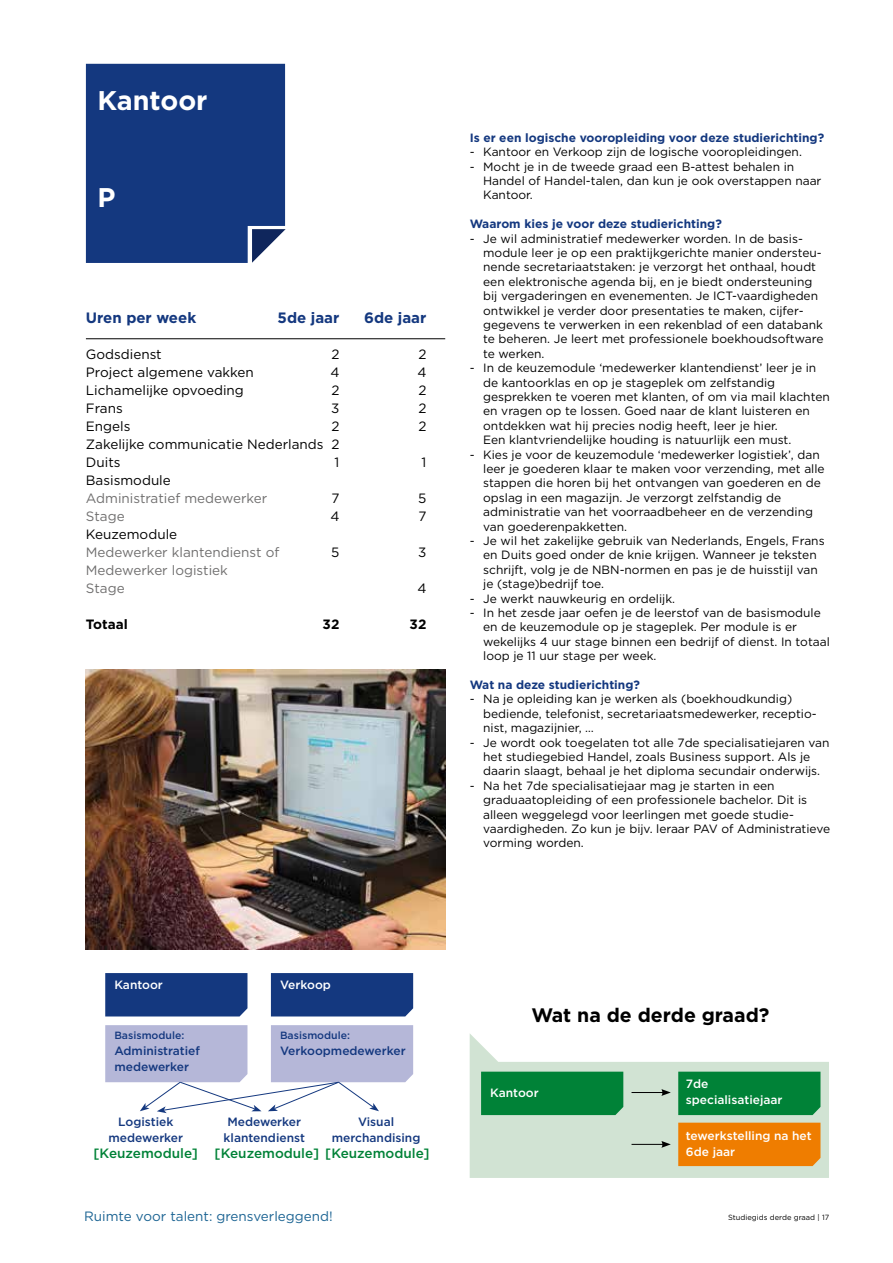
<style>
.page{position:relative;width:893px;height:1263px;background:#fff}
.page>*{position:absolute;margin:0;border:0;box-sizing:border-box;transform-origin:0 0}
.t1{font:700 27px "Gotham";color:#fff}
.t2{font:700 19.5px "Gotham";color:#000}
.t3{font:700 15px "Gotham";color:#14387f}
.t4{font:13.5px/18px "Gotham";color:#000}
.t5{font:13.5px/18px "Gotham";color:#706f6f}
.t6{font:500 13.5px "Gotham";color:#008237}
.t7{font:13.5px "Gotham";color:#1c6493}
.t8{font:700 13.5px "Gotham";color:#000}
.t9{font:12px/14.4px "Gotham";color:#000}
.t10{font:700 12px "Gotham";color:#14387f}
.t11{font:500 12px/15.6px "Gotham";color:#14387f;text-align:center}
.t12{font:500 12px/15.6px "Gotham";color:#fff}
.t13{font:500 10.5px "Gotham";color:#14387f}
.t14{font:7.5px "Gotham";color:#000}
</style>
<div class="page">
<div style="left:86px;top:64px;width:200px;height:199px;background:#14387f"></div>
<hr style="left:86px;top:338px;width:359px;height:1px;background:#000">
<svg style="left:470px;top:1034px;width:359px;height:144px;fill:#d1e3d3"></svg>
<hr style="left:631px;top:1092px;width:33px;height:1px;background:#000">
<svg style="left:661px;top:1089px;width:10px;height:7px"></svg>
<div style="left:678px;top:1072px;width:142px;height:43px;background:#008237"></div>
<hr style="left:631px;top:1144px;width:33px;height:1px;background:#000">
<svg style="left:661px;top:1141px;width:10px;height:7px"></svg>
<div style="left:678px;top:1123px;width:142px;height:43px;background:#ef7d00"></div>
<div style="left:481px;top:1072px;width:142px;height:43px;background:#008237"></div>
<img style="left:85px;top:669px;width:360px;height:280px">
<div style="left:105px;top:973px;width:142px;height:43px;background:#14387f"></div>
<div style="left:271px;top:973px;width:142px;height:43px;background:#14387f"></div>
<svg style="left:105px;top:1025px;width:308px;height:88px"></svg>
<h1 class="t1" style="left:97px;top:83px;width:112px">Kantoor</h1>
<h1 class="t1" style="left:97px;top:180px;width:20px">P</h1>
<p class="t3" style="left:86px;top:308px;width:112px">Uren per week</p>
<p class="t3" style="left:278px;top:308px;width:63px">5de jaar</p>
<p class="t3" style="left:364px;top:308px;width:64px">6de jaar</p>
<p class="t4" style="left:86px;top:345px;width:77px">Godsdienst</p>
<p class="t4" style="left:331px;top:345px;width:10px">2</p>
<p class="t4" style="left:418px;top:345px;width:10px">2</p>
<p class="t4" style="left:86px;top:363px;width:169px">Project algemene vakken</p>
<p class="t4" style="left:330px;top:363px;width:11px">4</p>
<p class="t4" style="left:417px;top:363px;width:11px">4</p>
<p class="t4" style="left:86px;top:381px;width:159px">Lichamelijke opvoeding</p>
<p class="t4" style="left:331px;top:381px;width:10px">2</p>
<p class="t4" style="left:418px;top:381px;width:10px">2</p>
<p class="t4" style="left:86px;top:399px;width:38px">Frans</p>
<p class="t4" style="left:331px;top:399px;width:10px">3</p>
<p class="t4" style="left:418px;top:399px;width:10px">2</p>
<p class="t4" style="left:86px;top:417px;width:46px">Engels</p>
<p class="t4" style="left:331px;top:417px;width:10px">2</p>
<p class="t4" style="left:418px;top:417px;width:10px">2</p>
<p class="t4" style="left:86px;top:435px;width:255px">Zakelijke communicatie Nederlands 2<br>Duits</p>
<p class="t4" style="left:335px;top:453px;width:6px">1</p>
<p class="t4" style="left:422px;top:453px;width:6px">1</p>
<p class="t4" style="left:86px;top:471px;width:86px">Basismodule</p>
<p class="t5" style="left:86px;top:489px;width:183px">Administratief medewerker</p>
<p class="t4" style="left:331px;top:489px;width:10px">7</p>
<p class="t4" style="left:418px;top:489px;width:10px">5</p>
<p class="t5" style="left:86px;top:507px;width:40px">Stage</p>
<p class="t4" style="left:330px;top:507px;width:11px">4</p>
<p class="t4" style="left:418px;top:507px;width:10px">7</p>
<p class="t4" style="left:86px;top:525px;width:93px">Keuzemodule</p>
<p class="t5" style="left:86px;top:543px;width:195px">Medewerker klantendienst of</p>
<p class="t4" style="left:331px;top:543px;width:10px">5</p>
<p class="t4" style="left:418px;top:543px;width:10px">3</p>
<p class="t5" style="left:86px;top:561px;width:143px">Medewerker logistiek<br>Stage</p>
<p class="t4" style="left:417px;top:579px;width:11px">4</p>
<p class="t8" style="left:86px;top:615px;width:43px">Totaal</p>
<p class="t8" style="left:323px;top:615px;width:18px">32</p>
<p class="t8" style="left:410px;top:615px;width:18px">32</p>
<p class="t10" style="left:470px;top:130px;width:356px">Is er een logische vooropleiding voor deze studierichting?</p>
<p class="t9" style="left:470px;top:144px;width:334px">- Kantoor en Verkoop zijn de logische vooropleidingen.</p>
<p class="t9" style="left:483px;top:159px;width:340px;text-indent:-14px">- Mocht je in de tweede graad een B-attest behalen in<br>Handel of Handel-talen, dan kun je ook overstappen naar<br>Kantoor.</p>
<p class="t10" style="left:470px;top:216px;width:254px">Waarom kies je voor deze studierichting?</p>
<p class="t9" style="left:483px;top:231px;width:342px;text-indent:-14px">- Je wil administratief medewerker worden. In de basis&shy;module leer je op een praktijkgerichte manier ondersteu&shy;nende secretariaatstaken: je verzorgt het onthaal, houdt een elektronische agenda bij, en je biedt ondersteuning bij vergaderingen en evenementen. Je ICT-vaardigheden ontwikkel je verder door presentaties te maken, cijfer&shy;gegevens te verwerken in een rekenblad of een databank te beheren. Je leert met professionele boekhoudsoftware te werken.</p>
<p class="t9" style="left:483px;top:360px;width:348px;text-indent:-14px">- In de keuzemodule ‘medewerker klantendienst’ leer je in de kantoorklas en op je stageplek om zelfstandig gesprekken te voeren met klanten, of om via mail klachten en vragen op te lossen. Goed naar de klant luisteren en ontdekken wat hij precies nodig heeft, leer je hier.<br>Een klantvriendelijke houding is natuurlijk een must.</p>
<p class="t9" style="left:483px;top:447px;width:343px;text-indent:-14px">- Kies je voor de keuzemodule ‘medewerker logistiek’, dan leer je goederen klaar te maken voor verzending, met alle stappen die horen bij het ontvangen van goederen en de opslag in een magazijn. Je verzorgt zelfstandig de administratie van het voorraadbeheer en de verzending van goederenpakketten.</p>
<p class="t9" style="left:483px;top:533px;width:343px;text-indent:-14px">- Je wil het zakelijke gebruik van Nederlands, Engels, Frans en Duits goed onder de knie krijgen. Wanneer je teksten schrijft, volg je de NBN-normen en pas je de huisstijl van je (stage)bedrijf toe.</p>
<p class="t9" style="left:470px;top:591px;width:207px">- Je werkt nauwkeurig en ordelijk.</p>
<p class="t9" style="left:483px;top:605px;width:348px;text-indent:-14px">- In het zesde jaar oefen je de leerstof van de basismodule en de keuzemodule op je stageplek. Per module is er wekelijks 4 uur stage binnen een bedrijf of dienst. In totaal loop je 11 uur stage per week.</p>
<p class="t10" style="left:470px;top:677px;width:172px">Wat na deze studierichting?</p>
<p class="t9" style="left:483px;top:692px;width:335px;text-indent:-14px">- Na je opleiding kan je werken als (boekhoudkundig) bediende, telefonist, secretariaatsmedewerker, receptio&shy;nist, magazijnier, …</p>
<p class="t9" style="left:470px;top:735px;width:361px;text-align:center">- Je wordt ook toegelaten tot alle 7de specialisatiejaren van het studiegebied Handel, zoals Business support. Als je daarin slaagt, behaal je het diploma secundair onderwijs.</p>
<p class="t9" style="left:483px;top:778px;width:348px;text-indent:-14px">- Na het 7de specialisatiejaar mag je starten in een graduaatopleiding of een professionele bachelor. Dit is alleen weggelegd voor leerlingen met goede studie&shy;vaardigheden. Zo kun je bijv. leraar PAV of Administratieve vorming worden.</p>
<p class="t12" style="left:114px;top:977px;width:50px">Kantoor</p>
<p class="t12" style="left:280px;top:977px;width:52px">Verkoop</p>
<p class="t13" style="left:114px;top:1028px;width:71px">Basismodule:</p>
<p class="t13" style="left:280px;top:1028px;width:71px">Basismodule:</p>
<p class="t11" style="left:114px;top:1043px;width:87px;text-align:left">Administratief medewerker</p>
<p class="t11" style="left:280px;top:1043px;width:127px">Verkoopmedewerker</p>
<p class="t11" style="left:108px;top:1114px;width:76px">Logistiek medewerker</p>
<p class="t6" style="left:93px;top:1144px;width:106px">[Keuzemodule]</p>
<p class="t11" style="left:224px;top:1114px;width:83px">Medewerker klantendienst</p>
<p class="t11" style="left:332px;top:1114px;width:90px">Visual merchandising</p>
<p class="t6" style="left:215px;top:1144px;width:217px">[Keuzemodule] [Keuzemodule]</p>
<h2 class="t2" style="left:531px;top:1002px;width:240px">Wat na de derde graad?</h2>
<p class="t12" style="left:490px;top:1084px;width:50px">Kantoor</p>
<p class="t12" style="left:686px;top:1076px;width:98px">7de specialisatiejaar</p>
<p class="t12" style="left:686px;top:1128px;width:127px">tewerkstelling na het<br>6de jaar</p>
<p class="t7" style="left:84px;top:1207px;width:250px">Ruimte voor talent: grensverleggend!</p>
<p class="t14" style="left:728px;top:1212px;width:103px">Studiegids derde graad | 17</p>
</div>
